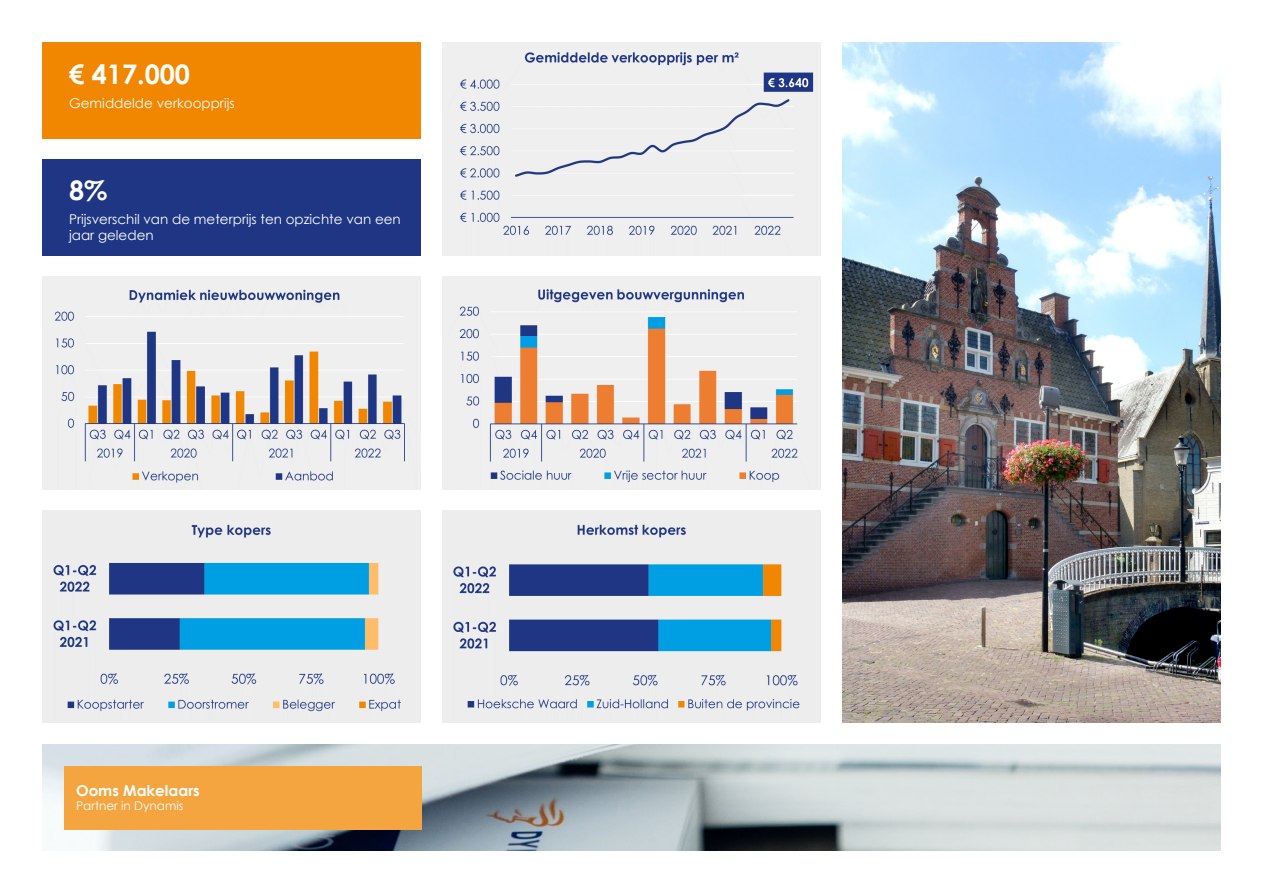
<style>
.page{position:relative;width:1263px;height:893px;background:#fff}
.page>*{position:absolute;margin:0;border:0;box-sizing:border-box;transform-origin:0 0}
.t1{font:700 27px "Century Gothic";color:#fff}
.t2{font:700 15px "Century Gothic";color:#fff}
.t3{font:13.5px/16.2px "Century Gothic";color:#fff}
.t4{font:12px "Century Gothic";color:#fff}
</style>
<div class="page">
<img style="left:43px;top:745px;width:1177px;height:105px">
<div style="left:64px;top:766px;width:357px;height:63px;background:#f5a540"></div>
<img style="left:842px;top:43px;width:378px;height:680px">
<div style="left:43px;top:43px;width:378px;height:96px;background:#f18700"></div>
<div style="left:43px;top:159px;width:378px;height:96px;background:#1f3685"></div>
<img style="left:43px;top:276px;width:378px;height:213px">
<img style="left:43px;top:510px;width:378px;height:213px">
<img style="left:442px;top:43px;width:378px;height:212px">
<img style="left:442px;top:276px;width:378px;height:213px">
<img style="left:442px;top:510px;width:378px;height:213px">
<h1 class="t1" style="left:69px;top:53px;width:122px">€ 417.000</h1>
<p class="t3" style="left:69px;top:94px;width:167px">Gemiddelde verkoopprijs</p>
<h1 class="t1" style="left:69px;top:170px;width:40px">8%</h1>
<p class="t3" style="left:69px;top:211px;width:333px">Prijsverschil van de meterprijs ten opzichte van een jaar geleden</p>
<p class="t2" style="left:76px;top:779px;width:125px">Ooms Makelaars</p>
<p class="t4" style="left:76px;top:798px;width:109px">Partner in Dynamis</p>
</div>
